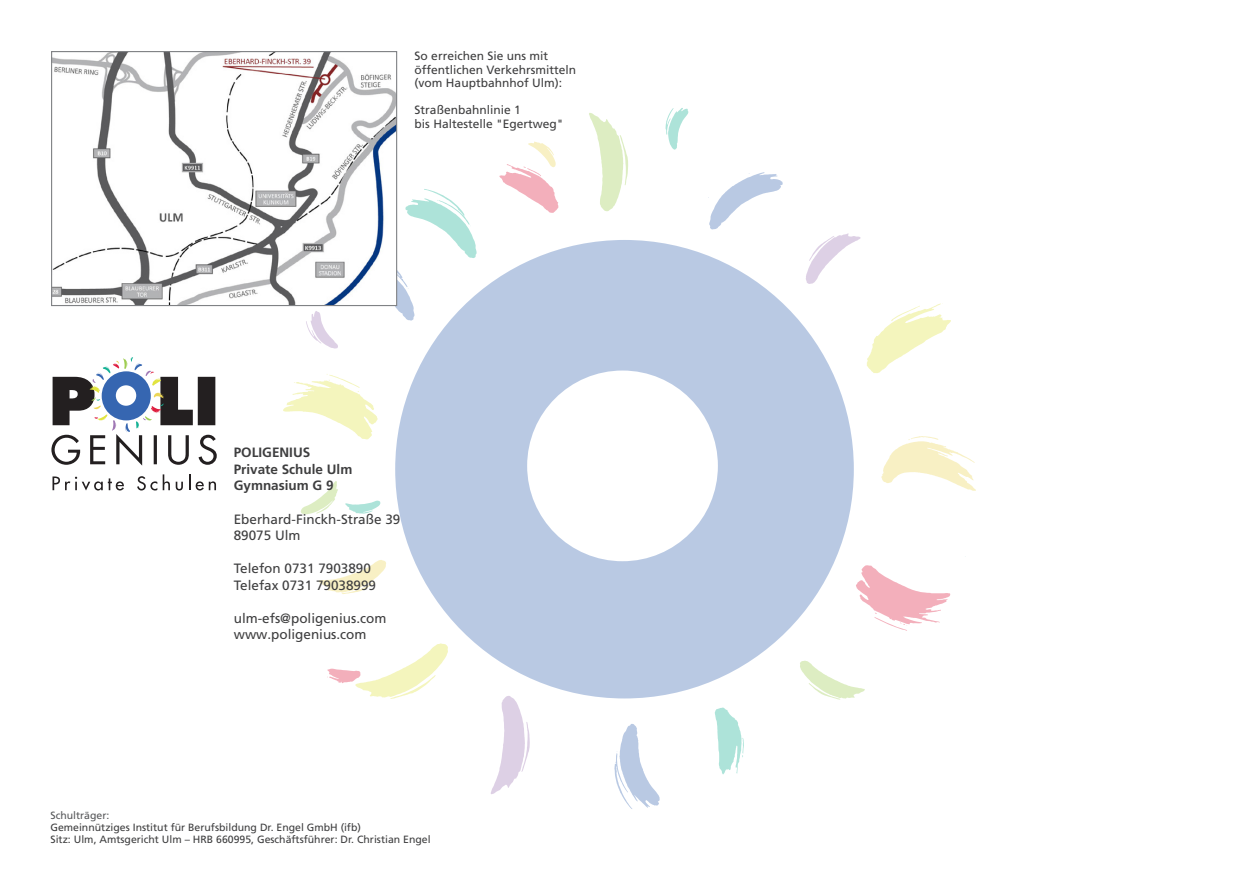
<style>
.page{position:relative;width:1259px;height:893px;background:#fff}
.page>*{position:absolute;margin:0;border:0;box-sizing:border-box;transform-origin:0 0}
.Lauftexte_Startabsatz{font:13.5px "Frutiger LT Pro";color:#3e3e3f}
.t1{font:700 13.5px "Frutiger LT Pro";color:#3e3e3f}
.t2{font:12px "Frutiger LT Pro";color:#3e3e3f}
.t3{font:10.5px/12px "Frutiger LT Pro";color:#3e3e3f}
.t4{font:10.5px "Frutiger LT Pro";color:#57585a}
</style>
<div class="page">
<svg style="left:881px;top:436px;width:95px;height:55px"></svg>
<svg style="left:318px;top:560px;width:68px;height:34px"></svg>
<svg style="left:395px;top:240px;width:459px;height:458px;fill:#b9c9e3"></svg>
<svg style="left:805px;top:233px;width:55px;height:51px"></svg>
<svg style="left:490px;top:696px;width:40px;height:98px"></svg>
<svg style="left:589px;top:113px;width:39px;height:99px"></svg>
<svg style="left:300px;top:481px;width:38px;height:33px"></svg>
<svg style="left:800px;top:661px;width:65px;height:39px"></svg>
<svg style="left:708px;top:172px;width:74px;height:58px"></svg>
<svg style="left:614px;top:724px;width:45px;height:85px"></svg>
<svg style="left:856px;top:565px;width:95px;height:66px"></svg>
<svg style="left:499px;top:142px;width:59px;height:71px"></svg>
<svg style="left:306px;top:189px;width:171px;height:160px"></svg>
<svg style="left:665px;top:108px;width:23px;height:42px"></svg>
<svg style="left:345px;top:501px;width:35px;height:13px"></svg>
<svg style="left:714px;top:707px;width:30px;height:67px"></svg>
<svg style="left:283px;top:374px;width:95px;height:65px"></svg>
<svg style="left:867px;top:303px;width:84px;height:70px"></svg>
<svg style="left:327px;top:643px;width:121px;height:56px"></svg>
<img style="left:53px;top:53px;width:342px;height:251px">
<div style="left:51px;top:51px;width:346px;height:255px;border:1px solid #808285"></div>
<svg style="left:51px;top:357px;width:166px;height:109px"></svg>
<svg style="left:52px;top:476px;width:72px;height:14px"></svg>
<svg style="left:137px;top:476px;width:20px;height:14px"></svg>
<svg style="left:163px;top:474px;width:7px;height:16px"></svg>
<svg style="left:176px;top:482px;width:7px;height:8px"></svg>
<svg style="left:189px;top:474px;width:1px;height:16px"></svg>
<svg style="left:196px;top:481px;width:20px;height:9px"></svg>
<p class="t2" style="left:415px;top:49px;width:135px">So erreichen Sie uns mit</p>
<p class="t2" style="left:415px;top:62px;width:163px">öffentlichen Verkehrsmitteln</p>
<p class="t2" style="left:415px;top:76px;width:149px">(vom Hauptbahnhof Ulm):</p>
<p class="t2" style="left:415px;top:103px;width:108px">Straßenbahnlinie 1</p>
<p class="t2" style="left:415px;top:116px;width:150px">bis Haltestelle "Egertweg"</p>
<p class="t1" style="left:234px;top:444px;width:78px">POLIGENIUS</p>
<p class="t1" style="left:234px;top:461px;width:120px">Private Schule Ulm</p>
<p class="t1" style="left:234px;top:477px;width:101px">Gymnasium G 9</p>
<p class="Lauftexte_Startabsatz" style="left:234px;top:511px;width:168px">Eberhard-Finckh-Straße 39</p>
<p class="Lauftexte_Startabsatz" style="left:234px;top:527px;width:68px">89075 Ulm</p>
<p class="Lauftexte_Startabsatz" style="left:234px;top:560px;width:139px">Telefon 0731 7903890</p>
<p class="Lauftexte_Startabsatz" style="left:234px;top:577px;width:144px">Telefax 0731 79038999</p>
<p class="Lauftexte_Startabsatz" style="left:234px;top:610px;width:154px">ulm-efs@poligenius.com</p>
<p class="Lauftexte_Startabsatz" style="left:234px;top:626px;width:134px">www.poligenius.com</p>
<p class="t4" style="left:50px;top:809px;width:60px">Schulträger:</p>
<p class="t3" style="left:50px;top:821px;width:382px">Gemeinnütziges Institut für Berufsbildung Dr. Engel GmbH (ifb)<br>Sitz: Ulm, Amtsgericht Ulm – HRB 660995, Geschäftsführer: Dr. Christian Engel</p>
</div>
